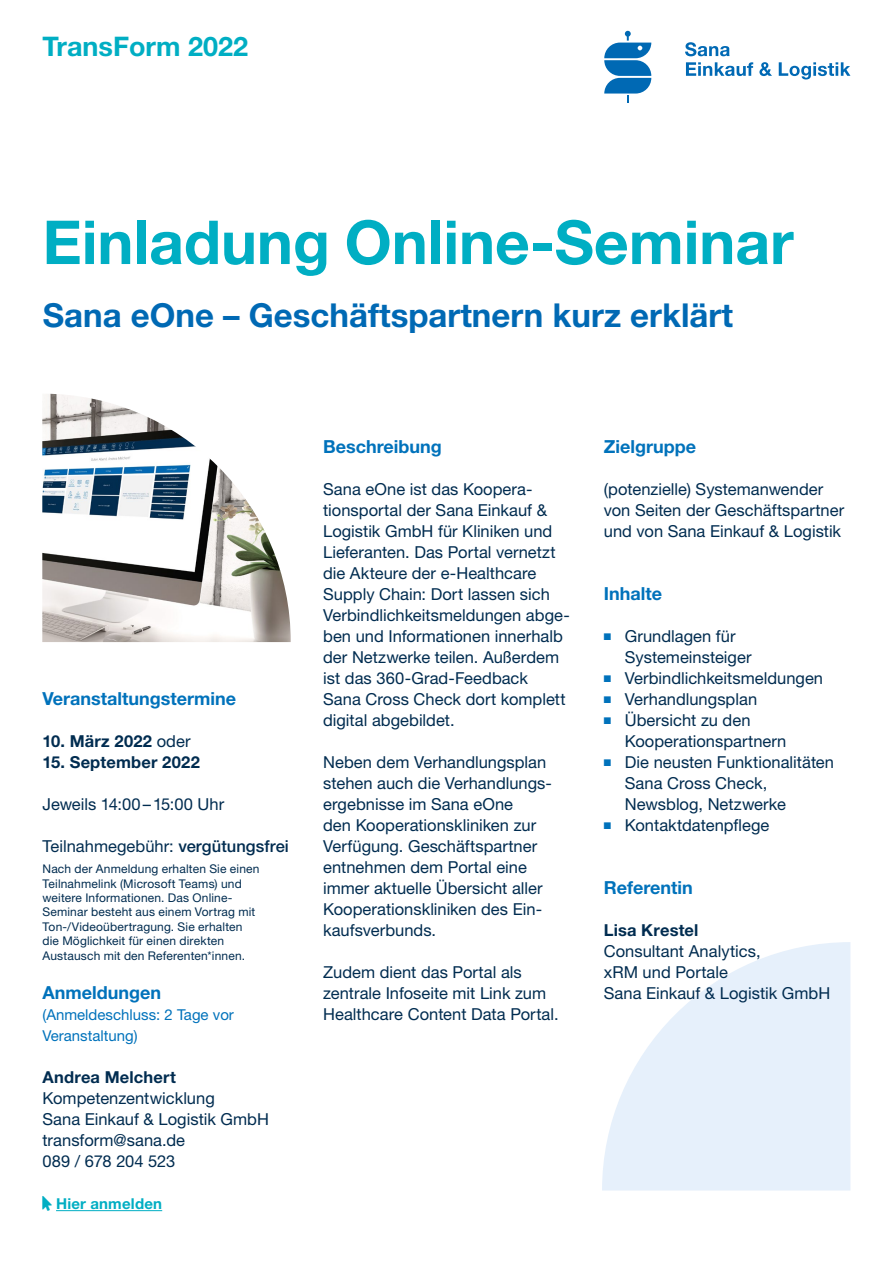
<style>
.page{position:relative;width:893px;height:1263px;background:#fff}
.page>*{position:absolute;margin:0;border:0;box-sizing:border-box;transform-origin:0 0}
.t1{font:700 60.6px "Helvetica Neue LT Std";color:#00aec3}
.t2{font:700 33px "Helvetica Neue LT Std";color:#0069b4}
.t3{font:700 27px "Helvetica Neue LT Std";color:#00aec3}
.t4{font:700 18px "Helvetica Neue LT Std";color:#0072bb}
.t5{font:16.5px/21px "Helvetica Neue LT Std";color:#002c50}
.t6{font:700 16.5px "Helvetica Neue LT Std";letter-spacing:.01em;color:#002c50}
.t7{font:15px/21px "Helvetica Neue LT Std";color:#0072bb}
.t8{font:700 15px "Helvetica Neue LT Std";letter-spacing:.015em;color:#00aec3}
.t9{font:12px/14.4px "Helvetica Neue LT Std";letter-spacing:.015em;color:#002c50}
.s1{font-weight:400}
.s2{font-weight:500}
</style>
<div class="page">
<svg style="left:604px;top:31px;width:47px;height:72px"></svg>
<svg style="left:685px;top:42px;width:45px;height:14px"></svg>
<svg style="left:686px;top:62px;width:67px;height:14px"></svg>
<svg style="left:759px;top:62px;width:13px;height:14px"></svg>
<svg style="left:779px;top:62px;width:71px;height:18px"></svg>
<svg style="left:602px;top:942px;width:248px;height:248px;fill:#e6f0fb"></svg>
<hr style="left:56px;top:1210px;width:106px;height:1px;background:#00aec3">
<img style="left:42px;top:394px;width:249px;height:248px">
<h3 class="t3" style="left:43px;top:30px;width:207px">TransForm 2022</h3>
<h1 class="t1" style="left:43px;top:205px;width:753px">Einladung Online-Seminar</h1>
<h2 class="t2" style="left:43px;top:295px;width:692px">Sana eOne – Geschäftspartnern kurz erklärt</h2>
<p class="t4" style="left:43px;top:687px;width:195px">Veranstaltungstermine</p>
<p class="t6" style="left:43px;top:731px;width:150px">10. März 2022 <span class="s1">oder</span></p>
<p class="t6" style="left:43px;top:752px;width:159px">15. September 2022</p>
<p class="t5" style="left:43px;top:793px;width:183px">Jeweils 14:00–15:00 Uhr</p>
<p class="t5" style="left:43px;top:835px;width:248px">Teilnahmegebühr: <span class="s2">vergütungsfrei</span></p>
<p class="t9" style="left:43px;top:861px;width:218px">Nach der Anmeldung erhalten Sie einen Teilnahmelink (Microsoft Teams) und weitere Informationen. Das Online-Seminar besteht aus einem Vortrag mit Ton-/Videoübertragung. Sie erhalten die Möglichkeit für einen direkten Austausch mit den Referenten*innen.</p>
<p class="t4" style="left:43px;top:981px;width:120px">Anmeldungen</p>
<p class="t7" style="left:43px;top:1004px;width:193px">(Anmeldeschluss: 2 Tage vor<br>Veranstaltung)</p>
<p class="t6" style="left:43px;top:1067px;width:135px">Andrea Melchert</p>
<p class="t5" style="left:43px;top:1087px;width:228px">Kompetenzentwicklung<br>Sana Einkauf &amp; Logistik GmbH transform@sana.de<br>089 / 678 204 523</p>
<p class="t8" style="left:56px;top:1194px;width:108px">Hier anmelden</p>
<p class="t4" style="left:323px;top:435px;width:120px">Beschreibung</p>
<p class="t5" style="left:323px;top:478px;width:248px">Sana eOne ist das Koopera&shy;tionsportal der Sana Einkauf &amp;<br>Logistik GmbH für Kliniken und<br>Lieferanten. Das Portal vernetzt die Akteure der e-Healthcare<br>Supply Chain: Dort lassen sich<br>Verbindlichkeitsmeldungen abge&shy;ben und Informationen innerhalb der Netzwerke teilen. Außerdem ist das 360-Grad-Feedback<br>Sana Cross Check dort komplett digital abgebildet.</p>
<p class="t5" style="left:323px;top:751px;width:229px">Neben dem Verhandlungsplan stehen auch die Verhandlungs&shy;ergebnisse im Sana eOne<br>den Kooperationskliniken zur<br>Verfügung. Geschäftspartner entnehmen dem Portal eine immer aktuelle Übersicht aller<br>Kooperationskliniken des Ein&shy;kaufsverbunds.</p>
<p class="t5" style="left:323px;top:961px;width:237px">Zudem dient das Portal als zentrale Infoseite mit Link zum<br>Healthcare Content Data Portal.</p>
<p class="t4" style="left:604px;top:435px;width:94px">Zielgruppe</p>
<p class="t5" style="left:604px;top:478px;width:242px">(potenzielle) Systemanwender von Seiten der Geschäftspartner und von Sana Einkauf &amp; Logistik</p>
<p class="t4" style="left:604px;top:582px;width:60px">Inhalte</p>
<p class="t5" style="left:625px;top:625px;width:128px;text-indent:-21px"><sup>■</sup> Grundlagen für<br>Systemeinsteiger</p>
<p class="t5" style="left:604px;top:667px;width:221px"><sup>■</sup> Verbindlichkeitsmeldungen</p>
<p class="t5" style="left:604px;top:688px;width:155px"><sup>■</sup> Verhandlungsplan</p>
<p class="t5" style="left:625px;top:709px;width:163px;text-indent:-21px"><sup>■</sup> Übersicht zu den<br>Kooperationspartnern</p>
<p class="t5" style="left:625px;top:751px;width:211px;text-indent:-21px"><sup>■</sup> Die neusten Funktionalitäten<br>Sana Cross Check,<br>Newsblog, Netzwerke</p>
<p class="t5" style="left:604px;top:814px;width:167px"><sup>■</sup> Kontaktdatenpflege</p>
<p class="t4" style="left:604px;top:876px;width:90px">Referentin</p>
<p class="t6" style="left:604px;top:920px;width:96px">Lisa Krestel</p>
<p class="t5" style="left:604px;top:940px;width:228px">Consultant Analytics,<br>xRM und Portale<br>Sana Einkauf &amp; Logistik GmbH</p>
</div>
